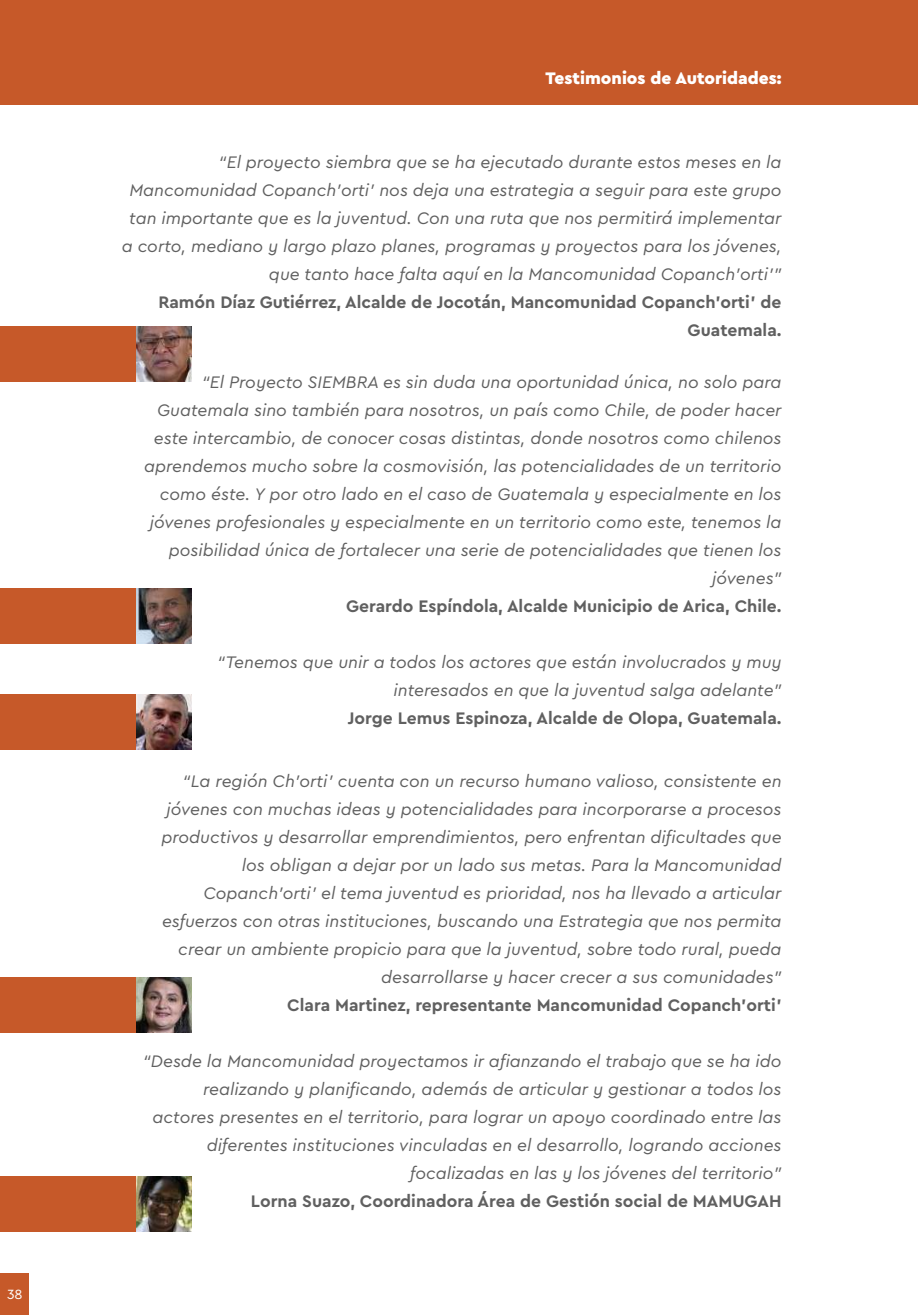
<style>
.page{position:relative;width:918px;height:1315px;background:#fff}
.page>*{position:absolute;margin:0;border:0;box-sizing:border-box;transform-origin:0 0}
.t1{font:italic 17.5px/28px "Cera";color:#606060;text-align:right}
.t2{font:700 17.5px/28px "Cera";color:#606060;text-align:right}
.t3{font:900 17.5px "Cera";color:#fff}
.t4{font:14px "Cera";color:#fff}
</style>
<div class="page">
<div style="left:0;top:0;width:918px;height:104px;background:#c65929"></div>
<div style="left:0;top:1273px;width:29px;height:42px;background:#c65929"></div>
<div style="left:0;top:327px;width:136px;height:55px;background:#c65929"></div>
<img style="left:136px;top:327px;width:55px;height:55px">
<div style="left:0;top:588px;width:136px;height:55px;background:#c65929"></div>
<img style="left:136px;top:588px;width:55px;height:55px">
<div style="left:0;top:694px;width:136px;height:55px;background:#c65929"></div>
<img style="left:136px;top:694px;width:55px;height:55px">
<div style="left:0;top:978px;width:136px;height:55px;background:#c65929"></div>
<img style="left:136px;top:978px;width:55px;height:55px">
<div style="left:0;top:1176px;width:136px;height:55px;background:#c65929"></div>
<img style="left:136px;top:1176px;width:55px;height:55px">
<p class="t4" style="left:7px;top:1285px;width:17px">38</p>
<p class="t3" style="left:545px;top:66px;width:238px">Testimonios de Autoridades:</p>
<p class="t1" style="left:122px;top:147px;width:661px">“El proyecto siembra que se ha ejecutado durante estos meses en la Mancomunidad Copanch’orti’ nos deja una estrategia a seguir para este grupo tan importante que es la juventud. Con una ruta que nos permitirá implementar a corto, mediano y largo plazo planes, programas y proyectos para los jóvenes, que tanto hace falta aquí en la Mancomunidad Copanch’orti’”</p>
<p class="t2" style="left:158px;top:287px;width:625px">Ramón Díaz Gutiérrez, Alcalde de Jocotán, Mancomunidad Copanch’orti’ de<br>Guatemala.</p>
<p class="t1" style="left:144px;top:367px;width:639px">“El Proyecto SIEMBRA es sin duda una oportunidad única, no solo para Guatemala sino también para nosotros, un país como Chile, de poder hacer este intercambio, de conocer cosas distintas, donde nosotros como chilenos aprendemos mucho sobre la cosmovisión, las potencialidades de un territorio como éste. Y por otro lado en el caso de Guatemala y especialmente en los jóvenes profesionales y especialmente en un territorio como este, tenemos la posibilidad única de fortalecer una serie de potencialidades que tienen los jóvenes”</p>
<p class="t2" style="left:346px;top:591px;width:437px">Gerardo Espíndola, Alcalde Municipio de Arica, Chile.</p>
<p class="t1" style="left:217px;top:647px;width:566px">“Tenemos que unir a todos los actores que están involucrados y muy interesados en que la juventud salga adelante”</p>
<p class="t2" style="left:348px;top:703px;width:435px">Jorge Lemus Espinoza, Alcalde de Olopa, Guatemala.</p>
<p class="t1" style="left:161px;top:766px;width:622px">“La región Ch’orti’ cuenta con un recurso humano valioso, consistente en jóvenes con muchas ideas y potencialidades para incorporarse a procesos productivos y desarrollar emprendimientos, pero enfrentan dificultades que los obligan a dejar por un lado sus metas. Para la Mancomunidad Copanch’orti’ el tema juventud es prioridad, nos ha llevado a articular esfuerzos con otras instituciones, buscando una Estrategia que nos permita crear un ambiente propicio para que la juventud, sobre todo rural, pueda desarrollarse y hacer crecer a sus comunidades”</p>
<p class="t2" style="left:287px;top:990px;width:496px">Clara Martinez, representante Mancomunidad Copanch’orti’</p>
<p class="t1" style="left:143px;top:1046px;width:640px">“Desde la Mancomunidad proyectamos ir afianzando el trabajo que se ha ido realizando y planificando, además de articular y gestionar a todos los actores presentes en el territorio, para lograr un apoyo coordinado entre las diferentes instituciones vinculadas en el desarrollo, logrando acciones focalizadas en las y los jóvenes del territorio”</p>
<p class="t2" style="left:251px;top:1186px;width:532px">Lorna Suazo, Coordinadora Área de Gestión social de MAMUGAH</p>
</div>
